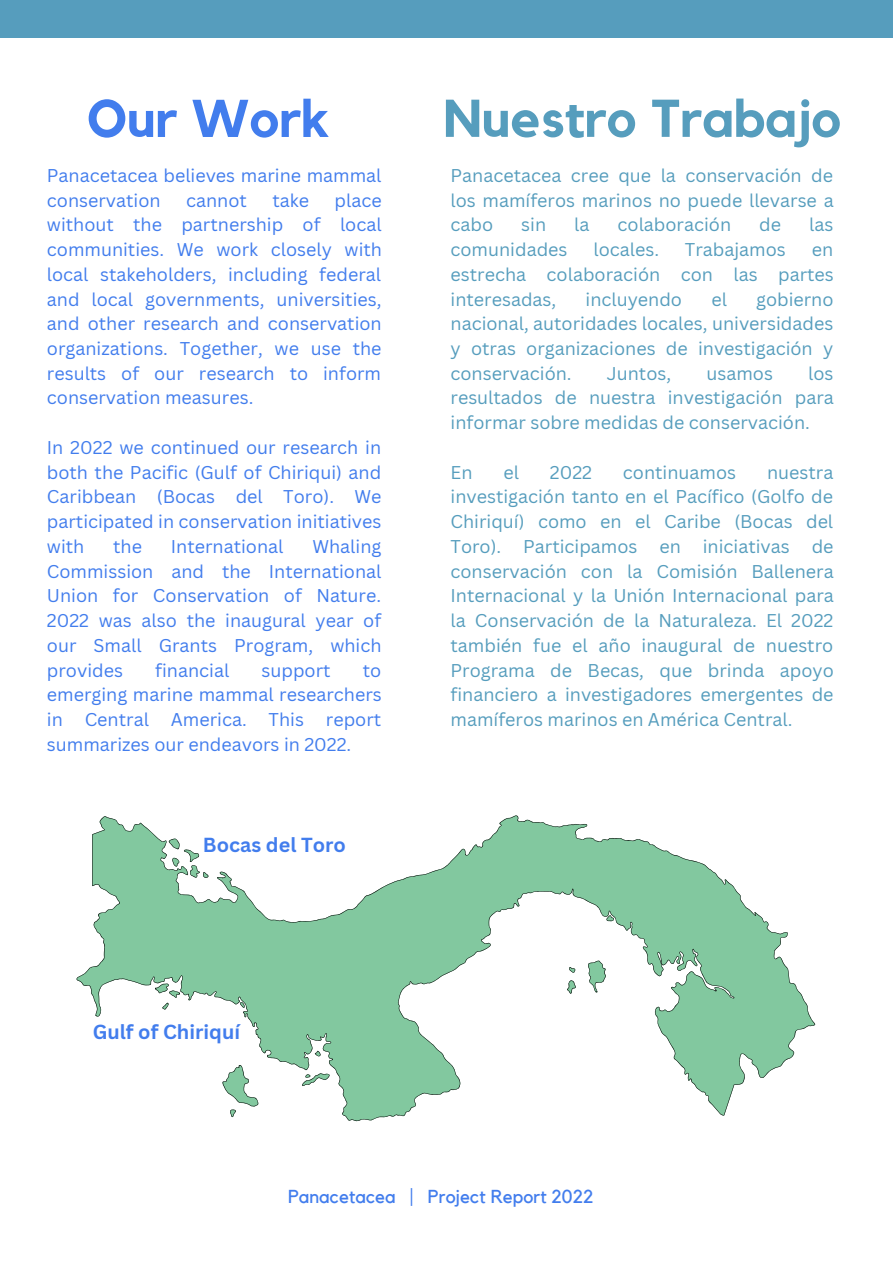
<style>
.page{position:relative;width:893px;height:1264px;background:#fff}
.page>*{position:absolute;margin:0;border:0;box-sizing:border-box;transform-origin:0 0}
.t1{font:700 52.5px "Kollektif";color:#569dbd}
.t2{font:700 52.5px "Kollektif";color:#427ded}
.t3{font:700 19.8px "Canva Sans";color:#427ded}
.t4{font:18.75px "Kollektif";color:#427ded}
.t5{font:18px/24.8px "Canva Sans";color:#569dbd;text-align:justify}
.t6{font:18px/24.8px "Canva Sans";color:#427ded;text-align:justify}
</style>
<div class="page">
<svg style="left:76px;top:815px;width:740px;height:306px"></svg>
<div style="left:0;top:0;width:892px;height:38px;background:#569dbd"></div>
<p class="t2" style="left:87px;top:94px;width:244px">Our Work</p>
<p class="t1" style="left:443px;top:94px;width:399px">Nuestro Trabajo</p>
<p class="t5" style="left:450px;top:162px;width:384px">Panacetacea cree que la conservación de los mamíferos marinos no puede llevarse a cabo</p>
<p class="t6" style="left:47px;top:162px;width:336px">Panacetacea believes marine mammal conservation</p>
<p class="t6" style="left:47px;top:187px;width:336px;text-indent:287px">place without the partnership of local communities. We work closely with local stakeholders, including federal and local governments, universities, and other research and conservation organizations. Together, we use the results of our research to inform conservation measures.</p>
<p class="t6" style="left:47px;top:434px;width:336px">In 2022 we continued our research in both the Pacific (Gulf of Chiriqui) and Caribbean (Bocas del Toro). We participated in conservation initiatives with</p>
<p class="t6" style="left:186px;top:187px;width:62px">cannot</p>
<p class="t6" style="left:272px;top:187px;width:38px">take</p>
<p class="t5" style="left:521px;top:212px;width:26px">sin</p>
<p class="t5" style="left:574px;top:212px;width:17px">la</p>
<p class="t5" style="left:617px;top:212px;width:115px">colaboración</p>
<p class="t5" style="left:759px;top:212px;width:23px">de</p>
<p class="t5" style="left:809px;top:212px;width:26px">las</p>
<p class="t5" style="left:450px;top:237px;width:118px">comunidades</p>
<p class="t5" style="left:593px;top:237px;width:67px">locales.</p>
<p class="t5" style="left:684px;top:237px;width:102px">Trabajamos</p>
<p class="t5" style="left:450px;top:237px;width:385px;text-indent:361px">en estrecha colaboración con las partes interesadas,</p>
<p class="t5" style="left:450px;top:286px;width:384px;text-indent:305px">gobierno nacional, autoridades locales, universidades y otras organizaciones de investigación y conservación.</p>
<p class="t5" style="left:585px;top:286px;width:98px">incluyendo</p>
<p class="t5" style="left:711px;top:286px;width:17px">el</p>
<p class="t5" style="left:450px;top:360px;width:385px;text-indent:357px">los resultados de nuestra investigación para informar sobre medidas de conservación.</p>
<p class="t5" style="left:450px;top:459px;width:23px">En</p>
<p class="t5" style="left:503px;top:459px;width:17px">el</p>
<p class="t5" style="left:550px;top:459px;width:44px">2022</p>
<p class="t5" style="left:623px;top:459px;width:115px">continuamos</p>
<p class="t5" style="left:607px;top:360px;width:66px">Juntos,</p>
<p class="t5" style="left:706px;top:360px;width:68px">usamos</p>
<p class="t5" style="left:450px;top:459px;width:385px;text-indent:316px">nuestra investigación tanto en el Pacífico (Golfo de Chiriquí) como en el Caribe (Bocas del Toro). Participamos en iniciativas de conservación con la Comisión Ballenera Internacional y la Unión Internacional para la Conservación de la Naturaleza. El 2022 también fue el año inaugural de nuestro Programa de Becas, que brinda apoyo financiero a investigadores emergentes de mamíferos marinos en América Central.</p>
<p class="t6" style="left:47px;top:533px;width:336px;text-indent:265px">Whaling Commission and the International Union for Conservation of Nature.<br>2022 was also the inaugural year of our Small Grants Program, which provides</p>
<p class="t6" style="left:113px;top:533px;width:30px">the</p>
<p class="t6" style="left:171px;top:533px;width:114px">International</p>
<p class="t6" style="left:155px;top:657px;width:76px">financial</p>
<p class="t6" style="left:261px;top:657px;width:71px">support</p>
<p class="t6" style="left:47px;top:657px;width:336px;text-indent:316px">to emerging marine mammal researchers in Central America. This report summarizes our endeavors in 2022.</p>
<p class="t3" style="left:203px;top:831px;width:144px">Bocas del Toro</p>
<p class="t3" style="left:93px;top:1018px;width:149px">Gulf of Chiriquí</p>
<p class="t4" style="left:288px;top:1187px;width:307px">Panacetacea | Project Report 2022</p>
</div>
